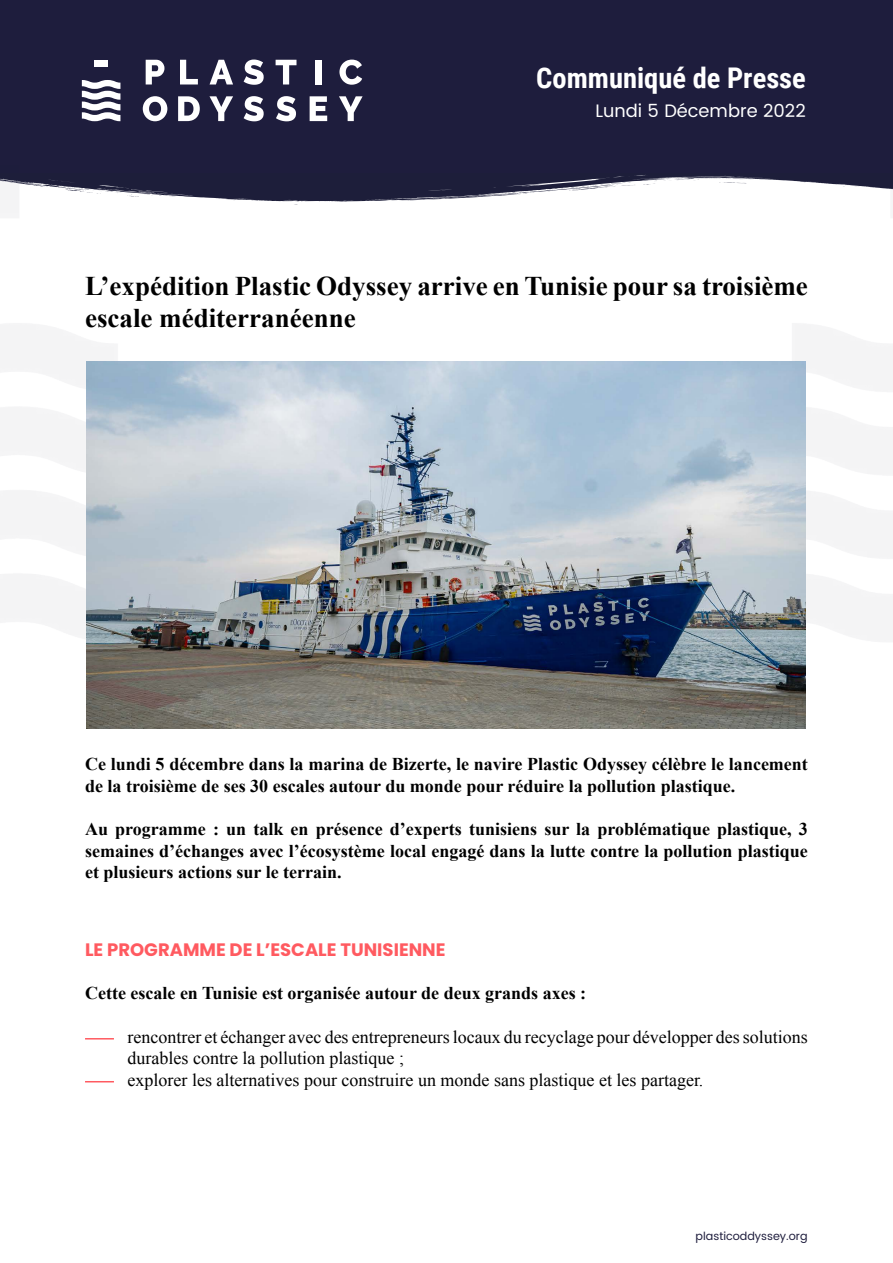
<style>
.page{position:relative;width:893px;height:1263px;background:#fff}
.page>*{position:absolute;margin:0;border:0;box-sizing:border-box;transform-origin:0 0}
.t1{font:700 28.5px "Roboto Condensed";color:#fff}
.t2{font:700 27px/32.4px "Times New Roman";color:#000}
.t3{font:700 18px/21.6px "Times New Roman";color:#000}
.t4{font:18px/21.6px "Times New Roman";color:#000}
.t5{font:700 18px "Poppins";color:#ff5a60}
.t6{font:18px "Poppins";color:#fff}
.t7{font:11.25px "Poppins";color:#1e1d3d}
</style>
<div class="page">
<svg style="left:343px;top:172px;width:224px;height:30px;background:#494a60"></svg>
<div style="left:0;top:0;width:893px;height:172px;background:#1e1d3d"></div>
<svg style="left:343px;top:60px;width:19px;height:25px"></svg>
<svg style="left:343px;top:96px;width:20px;height:25px"></svg>
<img style="left:0;top:59px;width:343px;height:670px">
<img style="left:567px;top:172px;width:326px;height:557px">
<img style="left:86px;top:361px;width:720px;height:367px">
<svg style="left:85px;top:1038px;width:29px;height:1px"></svg>
<svg style="left:85px;top:1081px;width:29px;height:1px"></svg>
<h1 class="t1" style="left:536px;top:58px;width:271px">Communiqué de Presse</h1>
<p class="t6" style="left:595px;top:97px;width:212px">Lundi 5 Décembre 2022</p>
<h2 class="t2" style="left:85px;top:269px;width:724px">L’expédition Plastic Odyssey arrive en Tunisie pour sa troisième escale méditerranéenne</h2>
<p class="t3" style="left:85px;top:753px;width:724px">Ce lundi 5 décembre dans la marina de Bizerte, le navire Plastic Odyssey célèbre le lancement de la troisième de ses 30 escales autour du monde pour réduire la pollution plastique.</p>
<p class="t3" style="left:85px;top:818px;width:724px;text-align:justify">Au programme : un talk en présence d’experts tunisiens sur la problématique plastique, 3 semaines d’échanges avec l’écosystème local engagé dans la lutte contre la pollution plastique et plusieurs actions sur le terrain.</p>
<p class="t5" style="left:85px;top:939px;width:362px">LE PROGRAMME DE L’ESCALE TUNISIENNE</p>
<p class="t3" style="left:85px;top:982px;width:503px">Cette escale en Tunisie est organisée autour de deux grands axes :</p>
<p class="t4" style="left:128px;top:1025px;width:682px">rencontrer et échanger avec des entrepreneurs locaux du recyclage pour développer des solutions durables contre la pollution plastique ;<br>explorer les alternatives pour construire un monde sans plastique et les partager.</p>
<p class="t7" style="left:696px;top:1227px;width:113px">plasticoddyssey.org</p>
</div>
